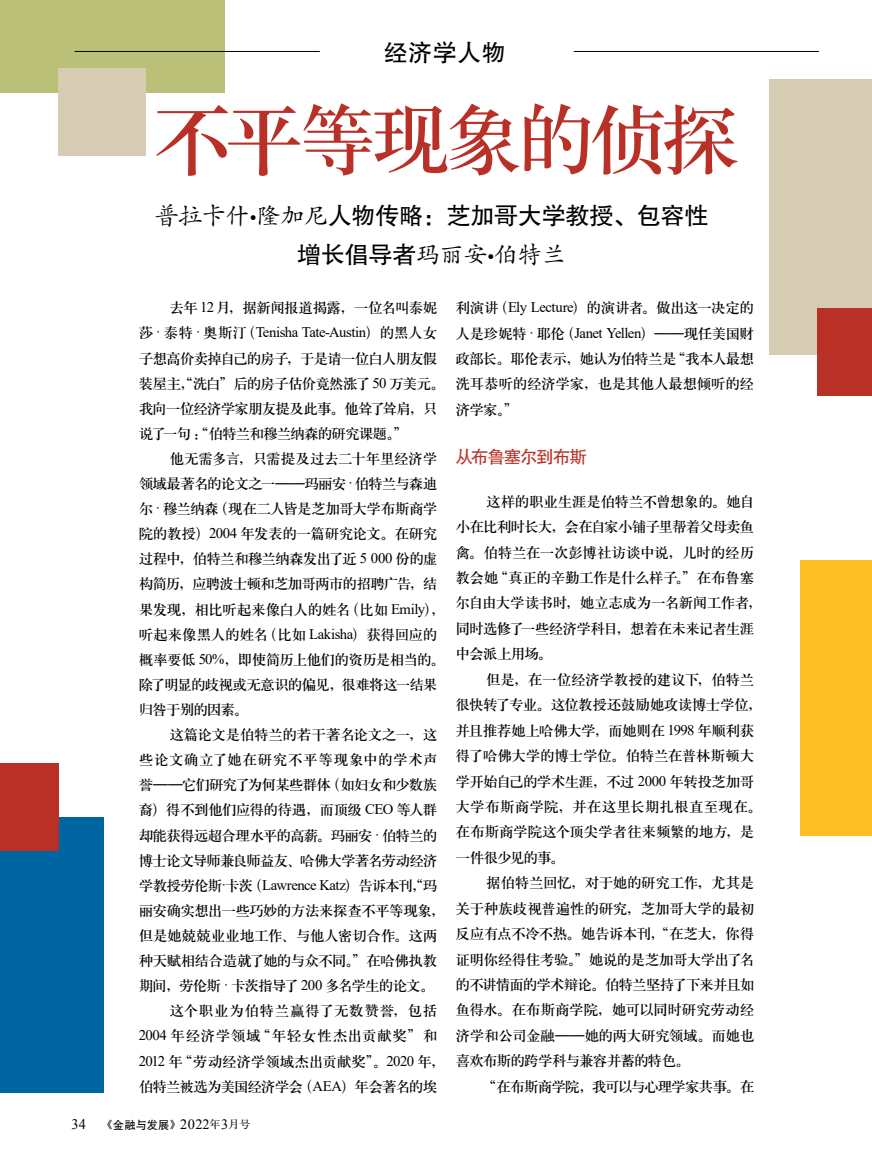
<style>
.page{position:relative;width:872px;height:1170px;background:#fff}
.page>*{position:absolute;margin:0;border:0;box-sizing:border-box;transform-origin:0 0}
.t1{font:79.5px "H Ya 3 gj";letter-spacing:-.085em;color:#b93027}
.t2{font:24px "FZHTJW GB1 0";letter-spacing:-.01em;color:#000}
.t3{font:24px "FZKTK GBK1 0";letter-spacing:-.01em;color:#000}
.t4{font:17.7px "FZHTJW GB1 0";letter-spacing:-.07em;color:#b93027}
.t5{font:14.7px/25.3px "H Ya 3 gj";letter-spacing:-.05em;color:#000}
.t6{font:14.7px/25px "H Ya 3 gj";letter-spacing:-.07em;color:#000}
.t7{font:14.7px "H Ya 3 gj";letter-spacing:-.08em;color:#000}
.t8{font:14.7px "H Ya 3 gj";letter-spacing:.03em;color:#000}
.t9{font:14.7px "Times New Roman";letter-spacing:-.035em;color:#000}
.t10{font:14.7px "H Ya 3 gj";letter-spacing:-.015em;color:#000}
.t11{font:14.7px "H Ya 3 gj";letter-spacing:-.025em;color:#000}
.t12{font:14.7px "H Ya 3 gj";letter-spacing:.025em;color:#000}
.t13{font:11.55px "FZHTJW GB1 0";color:#000}
.s1{font-family:"FZKTK GBK1 0"}
.s2{font-family:"Times New Roman";font-size:19.5px}
.s3{font-family:"FZHTJW GB1 0"}
.s4{font-family:"Times New Roman"}
.s5{font-family:"H Ya 3 gj"}
.s6{font-family:"Times New Roman";font-size:14.55px}
.s7{font-size:10.05px}
.s8{font-family:"Times New Roman";font-size:14.25px}
.s9{font-family:"FZS3 JW GB1 0";font-size:10.65px}
</style>
<div class="page">
<div style="left:769px;top:79px;width:103px;height:275px;background:#d6cbb3"></div>
<div style="left:817px;top:308px;width:55px;height:87px;background:#b93027"></div>
<div style="left:800px;top:560px;width:72px;height:275px;background:#febe25"></div>
<div style="left:0;top:817px;width:104px;height:275px;background:#0066a1"></div>
<div style="left:0;top:0;width:224px;height:93px;background:#bbc079"></div>
<hr style="left:75px;top:51px;width:245px;height:1px;background:#000">
<hr style="left:574px;top:51px;width:245px;height:1px;background:#000">
<div style="left:58px;top:68px;width:88px;height:87px;background:#d6cbb3"></div>
<div style="left:0;top:763px;width:58px;height:88px;background:#b93027"></div>
<h2 class="t2" style="left:384px;top:39px;width:123px">经济学人物</h2>
<h1 class="t1" style="left:152px;top:99px;width:590px">不平等现象的侦探</h1>
<h2 class="t2" style="left:155px;top:202px;width:555px"><span class="s1">普拉卡什</span><span class="s2">•</span><span class="s1">隆加尼</span>人物传略：芝加哥大学教授、包容性</h2>
<h2 class="t3" style="left:297px;top:242px;width:270px"><span class="s3">增长倡导者</span>玛丽安<span class="s2">•</span>伯特兰</h2>
<p class="t5" style="left:169px;top:295px;width:270px">去年 <span class="s4">12</span> 月，据新闻报道揭露，一位名叫泰妮</p>
<p class="t9" style="left:139px;top:322px;width:300px"><span class="s5">莎</span> · <span class="s5">泰特</span> · <span class="s5">奥斯汀（</span>Tenisha Tate-Austin<span class="s5">）的黑人女</span></p>
<p class="t6" style="left:139px;top:345px;width:308px">子想高价卖掉自己的房子，于是请一位白人朋友假装屋主，“洗白”后的房子估价竟然涨了 <span class="s4">50</span> 万美元。我向一位经济学家朋友提及此事。他耸了耸肩，只说了一句：“伯特兰和穆兰纳森的研究课题。”</p>
<p class="t5" style="left:139px;top:446px;width:308px;text-indent:31px">他无需多言，只需提及过去二十年里经济学领域最著名的论文之一——玛丽安 <span class="s4">·</span> 伯特兰与森迪尔 <span class="s4">·</span> 穆兰纳森（现在二人皆是芝加哥大学布斯商学院的教授）<span class="s4">2004</span> 年发表的一篇研究论文。在研究过程中，伯特兰和穆兰纳森发出了近 <span class="s4">5 000</span> 份的虚构简历，应聘波士顿和芝加哥两市的招聘广告，结果发现，相比听起来像白人的姓名（比如 <span class="s4">Emily</span>），听起来像黑人的姓名（比如 <span class="s4">Lakisha</span>）获得回应的概率要低 <span class="s4">50%</span>，即使简历上他们的资历是相当的。除了明显的歧视或无意识的偏见，很难将这一结果归咎于别的因素。</p>
<p class="t5" style="left:169px;top:722px;width:270px">这篇论文是伯特兰的若干著名论文之一，这</p>
<p class="t12" style="left:139px;top:752px;width:300px">些论文确立了她在研究不平等现象中的学术声</p>
<p class="t6" style="left:139px;top:772px;width:300px">誉——它们研究了为何某些群体（如妇女和少数族</p>
<p class="t5" style="left:139px;top:797px;width:300px">裔）得不到他们应得的待遇，而顶级 <span class="s4">CEO</span> 等人群</p>
<p class="t6" style="left:139px;top:822px;width:300px">却能获得远超合理水平的高薪。玛丽安 <span class="s4">·</span> 伯特兰的</p>
<p class="t7" style="left:139px;top:852px;width:300px">博士论文导师兼良师益友、哈佛大学著名劳动经济</p>
<p class="t7" style="left:139px;top:877px;width:300px">学教授劳伦斯<span class="s4">·</span>卡茨（<span class="s4">Lawrence Katz</span>）告诉本刊，“玛</p>
<p class="t5" style="left:139px;top:897px;width:308px">丽安确实想出一些巧妙的方法来探查不平等现象，</p>
<p class="t11" style="left:139px;top:928px;width:300px">但是她兢兢业业地工作、与他人密切合作。这两</p>
<p class="t5" style="left:139px;top:947px;width:300px">种天赋相结合造就了她的与众不同。”在哈佛执教</p>
<p class="t7" style="left:139px;top:978px;width:297px">期间，劳伦斯 <span class="s4">·</span> 卡茨指导了 <span class="s4">200</span> 多名学生的论文。</p>
<p class="t8" style="left:169px;top:1003px;width:270px">这个职业为伯特兰赢得了无数赞誉，包括</p>
<p class="t8" style="left:139px;top:1028px;width:300px"><span class="s4">2004</span> 年经济学领域“年轻女性杰出贡献奖”和</p>
<p class="t10" style="left:139px;top:1053px;width:308px"><span class="s4">2012</span> 年“劳动经济学领域杰出贡献奖”。<span class="s4">2020</span> 年，</p>
<p class="t6" style="left:139px;top:1073px;width:300px">伯特兰被选为美国经济学会（<span class="s4">AEA</span>）年会著名的埃</p>
<p class="t13" style="left:72px;top:1118px;width:180px"><span class="s6">34</span> <span class="s7">《</span>金融与发展<span class="s7">》</span><span class="s8">2022</span><span class="s9">年</span><span class="s8">3</span><span class="s9">月号</span></p>
<p class="t5" style="left:455px;top:295px;width:300px;text-align:justify">利演讲（<span class="s4">Ely Lecture</span>）的演讲者。做出这一决定的人是珍妮特 <span class="s4">·</span> 耶伦（<span class="s4">Janet Yellen</span>）——现任美国财政部长。耶伦表示，她认为伯特兰是“我本人最想洗耳恭听的经济学家，也是其他人最想倾听的经济学家。”</p>
<p class="t4" style="left:455px;top:447px;width:133px">从布鲁塞尔到布斯</p>
<p class="t5" style="left:455px;top:488px;width:308px;text-indent:31px">这样的职业生涯是伯特兰不曾想象的。她自小在比利时长大，会在自家小铺子里帮着父母卖鱼禽。伯特兰在一次彭博社访谈中说，儿时的经历教会她“真正的辛勤工作是什么样子。”在布鲁塞尔自由大学读书时，她立志成为一名新闻工作者，同时选修了一些经济学科目，想着在未来记者生涯中会派上用场。</p>
<p class="t5" style="left:455px;top:666px;width:308px;text-indent:31px">但是，在一位经济学教授的建议下，伯特兰很快转了专业。这位教授还鼓励她攻读博士学位，并且推荐她上哈佛大学，而她则在 <span class="s4">1998</span> 年顺利获得了哈佛大学的博士学位。伯特兰在普林斯顿大学开始自己的学术生涯，不过 <span class="s4">2000</span> 年转投芝加哥大学布斯商学院，并在这里长期扎根直至现在。在布斯商学院这个顶尖学者往来频繁的地方，是一件很少见的事。</p>
<p class="t5" style="left:455px;top:870px;width:300px;text-align:justify;text-indent:31px">据伯特兰回忆，对于她的研究工作，尤其是关于种族歧视普遍性的研究，芝加哥大学的最初反应有点不冷不热。她告诉本刊，“在芝大，你得证明你经得住考验。”她说的是芝加哥大学出了名的不讲情面的学术辩论。伯特兰坚持了下来并且如鱼得水。在布斯商学院，她可以同时研究劳动经济学和公司金融——她的两大研究领域。而她也喜欢布斯的跨学科与兼容并蓄的特色。</p>
<p class="t6" style="left:482px;top:1073px;width:274px">“在布斯商学院，我可以与心理学家共事。在</p>
</div>
